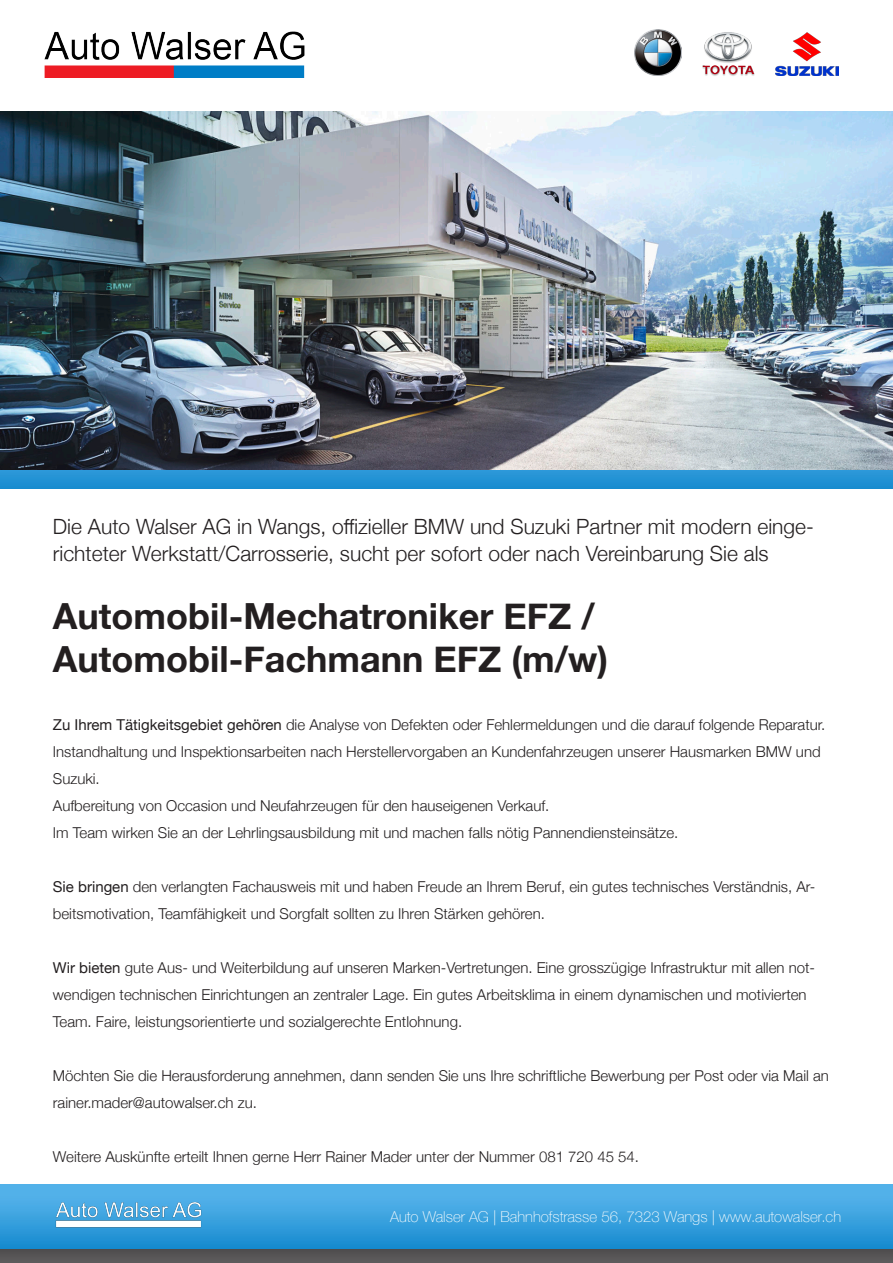
<style>
.page{position:relative;width:893px;height:1263px;background:#fff}
.page>*{position:absolute;margin:0;border:0;box-sizing:border-box;transform-origin:0 0}
.t1{font:700 36px "Helvetica Neue";color:#231f20}
.t2{font:300 21px/27px "Helvetica Neue";color:#231f20}
.t3{font:300 15px/27px "Helvetica Neue";color:#231f20}
.t4{font:100 15px "Helvetica Neue";color:#fff}
.s1{font-weight:400}
</style>
<div class="page">
<img style="left:0;top:470px;width:893px;height:19px">
<img style="left:0;top:1248px;width:893px;height:15px">
<img style="left:44px;top:31px;width:261px;height:46px">
<img style="left:0;top:112px;width:893px;height:358px">
<img style="left:702px;top:32px;width:53px;height:44px">
<img style="left:775px;top:32px;width:64px;height:43px">
<img style="left:634px;top:29px;width:47px;height:47px">
<img style="left:0;top:1184px;width:893px;height:64px">
<img style="left:23px;top:1184px;width:211px;height:67px">
<p class="t2" style="left:53px;top:511px;width:762px">Die Auto Walser AG in Wangs, offizieller BMW und Suzuki Partner mit modern einge&shy;richteter Werkstatt/Carrosserie, sucht per sofort oder nach Vereinbarung Sie als</p>
<p class="t1" style="left:53px;top:588px;width:543px">Automobil-Mechatroniker EFZ /</p>
<p class="t1" style="left:53px;top:631px;width:557px">Automobil-Fachmann EFZ (m/w)</p>
<p class="t3" style="left:53px;top:710px;width:774px"><span class="s1">Zu Ihrem Tätigkeitsgebiet gehören</span> die Analyse von Defekten oder Fehlermeldungen und die darauf folgende Reparatur.</p>
<p class="t3" style="left:53px;top:737px;width:769px">Instandhaltung und Inspektionsarbeiten nach Herstellervorgaben an Kundenfahrzeugen unserer Hausmarken BMW und<br>Suzuki.</p>
<p class="t3" style="left:53px;top:791px;width:498px">Aufbereitung von Occasion und Neufahrzeugen für den hauseigenen Verkauf.</p>
<p class="t3" style="left:53px;top:818px;width:627px">Im Team wirken Sie an der Lehrlingsausbildung mit und machen falls nötig Pannendiensteinsätze.</p>
<p class="t3" style="left:53px;top:872px;width:764px"><span class="s1">Sie bringen</span> den verlangten Fachausweis mit und haben Freude an Ihrem Beruf, ein gutes technisches Verständnis, Ar&shy;beitsmotivation, Teamfähigkeit und Sorgfalt sollten zu Ihren Stärken gehören.</p>
<p class="t3" style="left:53px;top:953px;width:764px"><span class="s1">Wir bieten</span> gute Aus- und Weiterbildung auf unseren Marken-Vertretungen. Eine grosszügige Infrastruktur mit allen not&shy;wendigen technischen Einrichtungen an zentraler Lage. Ein gutes Arbeitsklima in einem dynamischen und motivierten<br>Team. Faire, leistungsorientierte und sozialgerechte Entlohnung.</p>
<p class="t3" style="left:53px;top:1061px;width:777px">Möchten Sie die Herausforderung annehmen, dann senden Sie uns Ihre schriftliche Bewerbung per Post oder via Mail an rainer.mader@autowalser.ch zu.</p>
<p class="t3" style="left:53px;top:1142px;width:588px">Weitere Auskünfte erteilt Ihnen gerne Herr Rainer Mader unter der Nummer 081 720 45 54.</p>
<p class="t4" style="left:390px;top:1206px;width:452px">Auto Walser AG | Bahnhofstrasse 56, 7323 Wangs | www.autowalser.ch</p>
</div>
